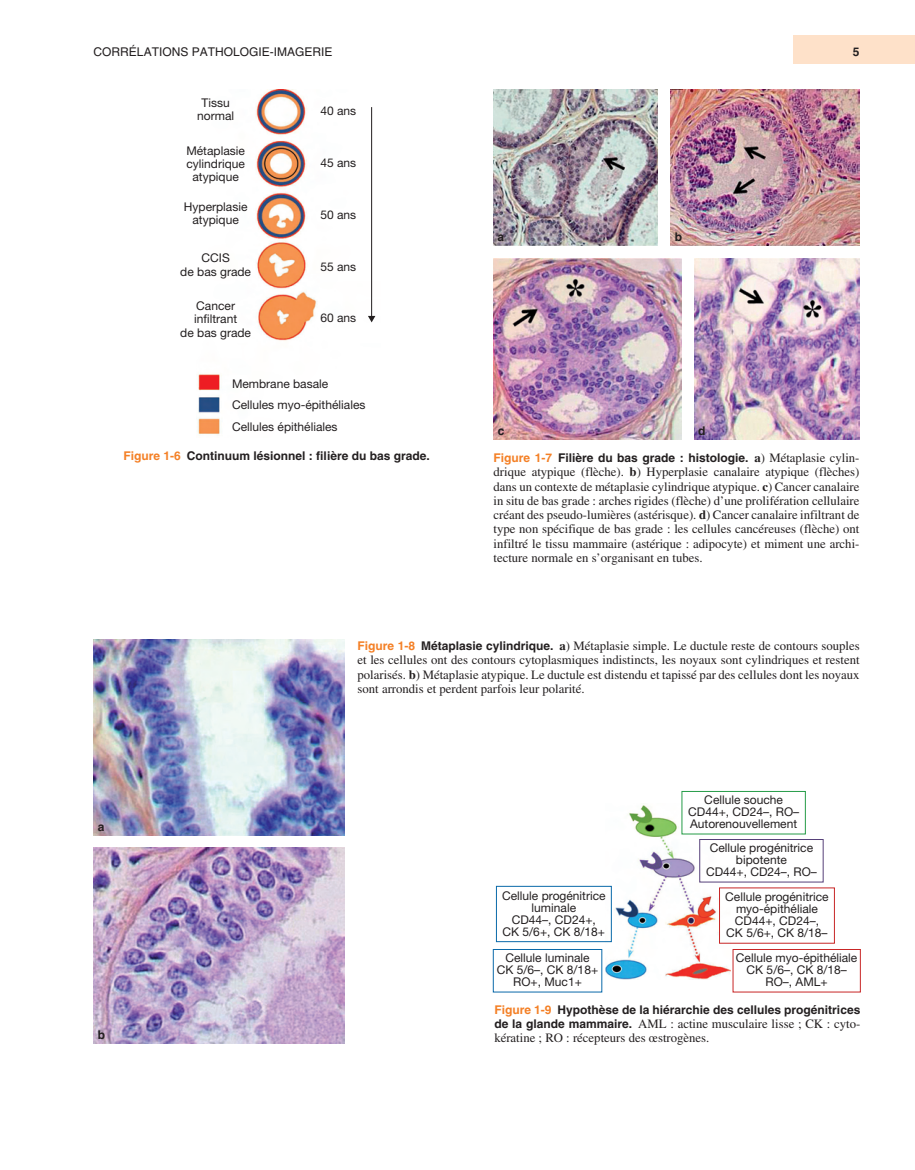
<style>
.page{position:relative;width:915px;height:1170px;background:#fff}
.page>*{position:absolute;margin:0;border:0;box-sizing:border-box;transform-origin:0 0}
.t1{font:12.75px/14.2px "Times";color:#231f20;text-align:justify}
.t2{font:12px/12px "Helvetica Neue LT Std";color:#231f20;text-align:center}
.t3{font:700 12px "Helvetica";color:#231f20}
.t4{font:12px "Helvetica";color:#231f20}
.s1{color:#f48026}
.s2{font-family:"Times";font-size:12.75px}
.s3{font-family:"Times";font-weight:400;font-size:12.75px}
.s4{font-weight:700}
.s5{font-family:"Helvetica";font-weight:700;font-size:12px;color:#f48026}
.s6{font-family:"Helvetica";font-weight:700;font-size:12px}
</style>
<div class="page">
<div style="left:792px;top:36px;width:122px;height:28px;background:#fee1c9"></div>
<img style="left:198px;top:89px;width:178px;height:345px">
<hr style="left:371px;top:107px;width:1px;height:210px;background:#231f20">
<svg style="left:368px;top:316px;width:7px;height:6px"></svg>
<img style="left:605px;top:805px;width:125px;height:174px">
<div style="left:681px;top:791px;width:124px;height:43px;border:1px solid #259c47"></div>
<div style="left:699px;top:839px;width:124px;height:43px;border:1px solid #564079"></div>
<div style="left:496px;top:885px;width:115px;height:56px;border:1px solid #0a69a9"></div>
<div style="left:492px;top:949px;width:110px;height:43px;border:1px solid #0a69a9"></div>
<div style="left:732px;top:949px;width:128px;height:43px;border:1px solid #c82626"></div>
<img style="left:94px;top:639px;width:250px;height:196px">
<img style="left:94px;top:847px;width:250px;height:196px">
<img style="left:493px;top:90px;width:164px;height:155px">
<img style="left:670px;top:89px;width:189px;height:156px">
<img style="left:694px;top:258px;width:165px;height:181px">
<img style="left:493px;top:258px;width:188px;height:181px">
<p class="t4" style="left:94px;top:47px;width:240px">CORRÉLATIONS PATHOLOGIE- IMAGERIE</p>
<p class="t3" style="left:852px;top:47px;width:8px">5</p>
<p class="t2" style="left:197px;top:97px;width:38px;line-height:13.4px">Tissu normal</p>
<p class="t2" style="left:186px;top:145px;width:60px;line-height:13.4px">Métaplasie cylindrique atypique</p>
<p class="t2" style="left:184px;top:201px;width:65px;line-height:13.4px">Hyperplasie atypique</p>
<p class="t2" style="left:180px;top:252px;width:72px;line-height:13.4px">CCIS<br>de bas grade</p>
<p class="t2" style="left:180px;top:300px;width:72px;line-height:13.4px">Cancer infiltrant<br>de bas grade</p>
<p class="t2" style="left:320px;top:106px;width:37px">40 ans</p>
<p class="t2" style="left:320px;top:158px;width:37px">45 ans</p>
<p class="t2" style="left:320px;top:210px;width:37px">50 ans</p>
<p class="t2" style="left:320px;top:261px;width:37px">55 ans</p>
<p class="t2" style="left:320px;top:313px;width:37px">60 ans</p>
<p class="t2" style="left:232px;top:373px;width:135px;line-height:21.6px;text-align:left">Membrane basale<br>Cellules myo-épithéliales<br>Cellules épithéliales</p>
<p class="t3" style="left:123px;top:451px;width:308px"><span class="s1">Figure 1-6</span> Continuum lésionnel : filière du bas grade.</p>
<p class="t3" style="left:497px;top:233px;width:8px">a</p>
<p class="t3" style="left:674px;top:233px;width:9px">b</p>
<p class="t3" style="left:497px;top:426px;width:8px">c</p>
<p class="t3" style="left:698px;top:426px;width:9px">d</p>
<p class="t3" style="left:493px;top:453px;width:367px"><span class="s1">Figure 1-7</span> Filière du bas grade : histologie. <span class="s2">a</span><span class="s3">) Métaplasie cylin-</span></p>
<p class="t1" style="left:493px;top:466px;width:367px">drique atypique (flèche). <span class="s4">b</span>) Hyperplasie canalaire atypique (flèches) dans un contexte de métaplasie cylindrique atypique. <span class="s4">c</span>) Cancer canalaire in situ de bas grade : arches rigides (flèche) d’une prolifération cellulaire créant des pseudo- lumières (astérisque). <span class="s4">d</span>) Cancer canalaire infiltrant de type non spécifique de bas grade : les cellules cancéreuses (flèche) ont infiltré le tissu mammaire (astérique : adipocyte) et miment une archi&shy;tecture normale en s’organisant en tubes.</p>
<p class="t3" style="left:98px;top:822px;width:8px">a</p>
<p class="t3" style="left:98px;top:1030px;width:9px">b</p>
<p class="t1" style="left:357px;top:639px;width:503px"><span class="s5">Figure 1-8</span> <span class="s6">Métaplasie cylindrique .</span> <span class="s4">a</span>) Méta plasie simple. Le ductule reste de contours souples et les cellules ont des contours cytoplasmiques indistincts, les noyaux sont cylindriques et restent polarisés. <span class="s4">b</span>) Métaplasie atypique. Le ductule est distendu et tapissé par des cellules dont les noyaux sont arrondis et perdent parfois leur polarité.</p>
<p class="t2" style="left:688px;top:795px;width:112px">Cellule souche<br>CD44+, CD24–, RO–<br>Autorenouvellement</p>
<p class="t2" style="left:705px;top:843px;width:112px">Cellule progénitrice bipotente<br>CD44+, CD24–, RO–</p>
<p class="t2" style="left:725px;top:892px;width:105px">Cellule progénitrice myo-épithéliale<br>CD44+, CD24–,<br>CK 5/6+, CK 8/18–</p>
<p class="t2" style="left:502px;top:890px;width:105px">Cellule progénitrice luminale<br>CD44–, CD24+,<br>CK 5/6+, CK 8/18+</p>
<p class="t2" style="left:496px;top:953px;width:103px">Cellule luminale<br>CK 5/6–, CK 8/18+<br>RO+, Muc1+</p>
<p class="t2" style="left:735px;top:953px;width:123px">Cellule myo-épithéliale<br>CK 5/6–, CK 8/18–<br>RO–, AML+</p>
<p class="t3" style="left:494px;top:1005px;width:367px"><span class="s1">Figure 1-9</span> Hypothèse de la hiérarchie des cellules progénitrices</p>
<p class="t1" style="left:494px;top:1017px;width:367px"><span class="s6">de la glande mammaire.</span> AML : actine musculaire lisse ; CK : cyto&shy;kératine ; RO : récepteurs des œstrogènes.</p>
</div>
